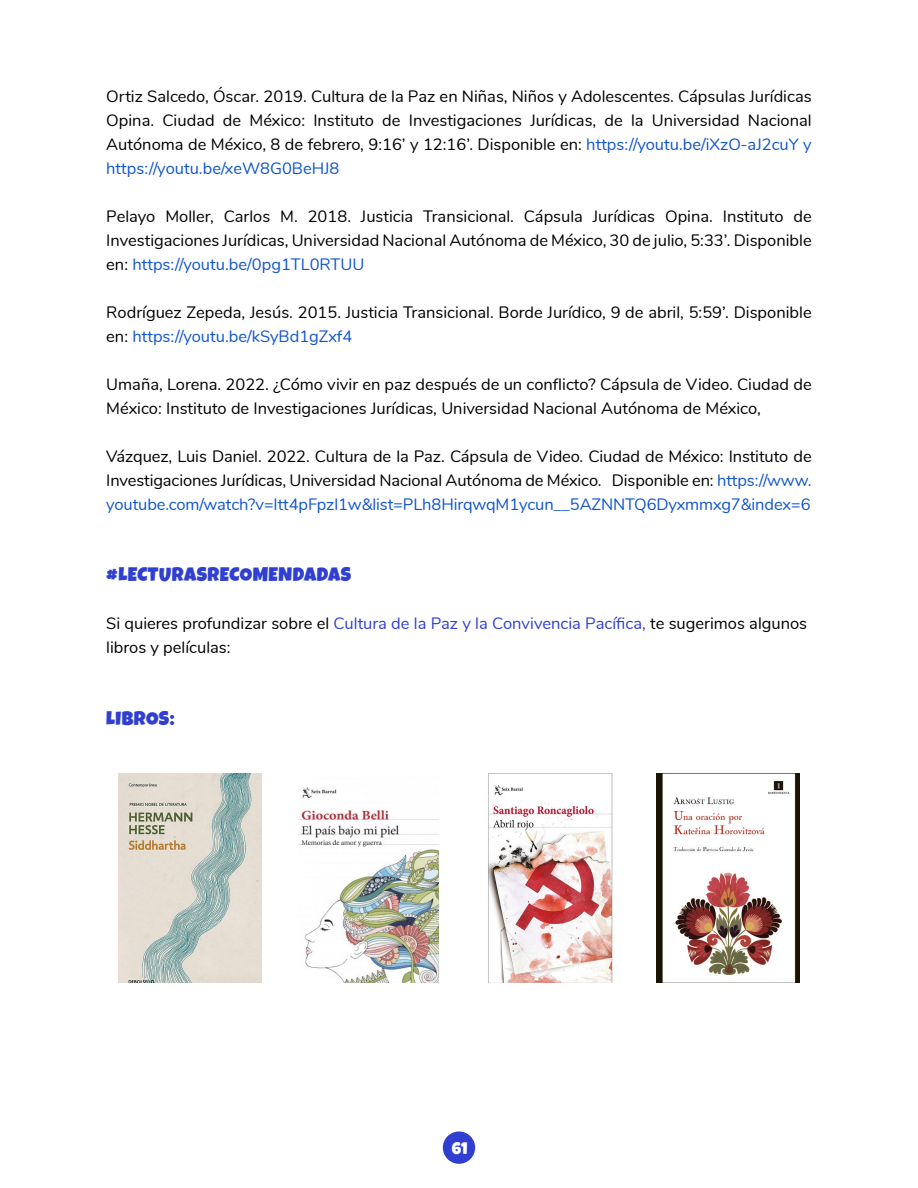
<style>
.page{position:relative;width:918px;height:1188px;background:#fff}
.page>*{position:absolute;margin:0;border:0;box-sizing:border-box;transform-origin:0 0}
.t1{font:19.5px "Luckiest Guy";letter-spacing:.025em;color:#303fd2}
.t2{font:16.5px/24px "Nunito";color:#000;text-align:justify}
.t3{font:16.5px "Luckiest Guy";color:#fff}
.s1{color:#15c}
.s2{color:#303fd2}
.s3{color:#662d91}
</style>
<div class="page">
<div style="left:443px;top:1131px;width:32px;height:33px;background:#303fd2;border-radius:50%"></div>
<img style="left:118px;top:774px;width:143px;height:208px">
<img style="left:298px;top:787px;width:141px;height:195px">
<img style="left:488px;top:774px;width:125px;height:208px">
<img style="left:657px;top:774px;width:143px;height:208px">
<p class="t2" style="left:106px;top:83px;width:707px">Ortiz Salcedo, Óscar. 2019. Cultura de la Paz en Niñas, Niños y Adolescentes. Cápsulas Jurídicas Opina. Ciudad de México: Instituto de Investigaciones Jurídicas, de la Universidad Nacional Autónoma de México, 8 de febrero, 9:16’ y 12:16’. Disponible en: <span class="s1">https://youtu.be/iXzO-aJ2cuY y https://youtu.be/xeW8G0BeHJ8</span></p>
<p class="t2" style="left:106px;top:203px;width:707px">Pelayo Moller, Carlos M. 2018. Justicia Transicional. Cápsula Jurídicas Opina. Instituto de Investigaciones Jurídicas, Universidad Nacional Autónoma de México, 30 de julio, 5:33’. Disponible en: <span class="s1">https://youtu.be/0pg1TL0RTUU</span></p>
<p class="t2" style="left:106px;top:299px;width:707px">Rodríguez Zepeda, Jesús. 2015. Justicia Transicional. Borde Jurídico, 9 de abril, 5:59’. Disponible en: <span class="s1">https://youtu.be/kSyBd1gZxf4</span></p>
<p class="t2" style="left:106px;top:371px;width:707px">Umaña, Lorena. 2022. ¿Cómo vivir en paz después de un conflicto? Cápsula de Video. Ciudad de<br>México: Instituto de Investigaciones Jurídicas, Universidad Nacional Autónoma de México,</p>
<p class="t2" style="left:106px;top:443px;width:707px">Vázquez, Luis Daniel. 2022. Cultura de la Paz. Cápsula de Video. Ciudad de México: Instituto de Investigaciones Jurídicas, Universidad Nacional Autónoma de México. Disponible en: <span class="s1">https://www. youtube.com/watch?v=Itt4pFpzl1w&amp;list=PLh8HirqwqM1ycun__5AZNNTQ6Dyxmmxg7&amp;index=6</span></p>
<p class="t1" style="left:106px;top:562px;width:246px">#LECTURASRECOMENDADAS</p>
<p class="t2" style="left:106px;top:610px;width:702px">Si quieres profundizar sobre el <span class="s2">Cultura de la Paz y la Convivencia Pacífica</span><span class="s3">,</span> te sugerimos algunos libros y películas:</p>
<p class="t1" style="left:106px;top:705px;width:70px">LIBROS:</p>
<p class="t3" style="left:452px;top:1138px;width:17px">61</p>
</div>
